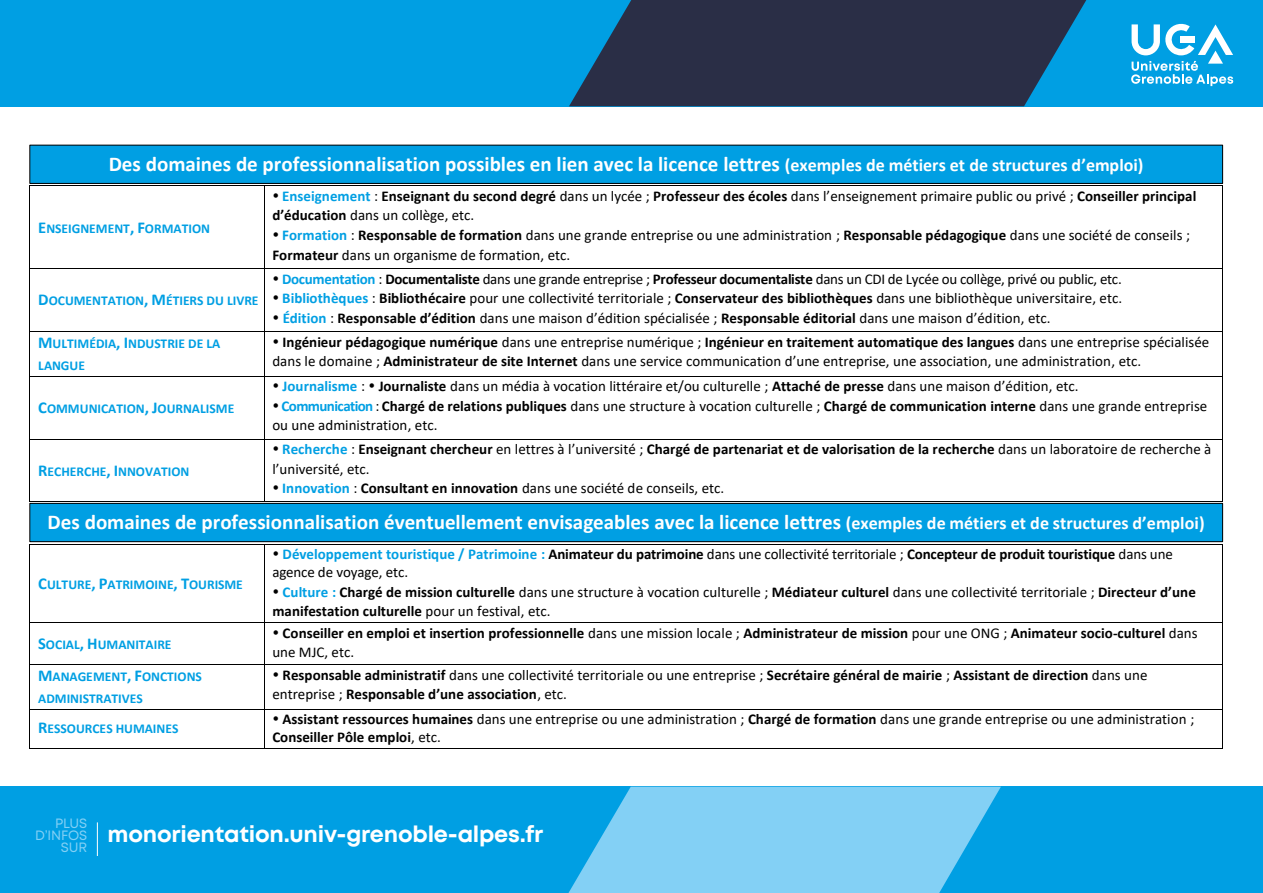
<style>
.page{position:relative;width:1263px;height:893px;background:#fff}
.page>*{position:absolute;margin:0;border:0;box-sizing:border-box;transform-origin:0 0}
.t1{font:700 22.5px "Mont";letter-spacing:-.01em;color:#fff}
.t2{font:700 21.15px "Calibri";color:#fff}
.t3{font:15px/19.6px "Calibri";color:#000}
.t4{font:700 15px/19.8px "Calibri";color:#000}
.t5{font:15px "Calibri";letter-spacing:-.02em;color:#000}
.t6{font:700 13.5px/21.9px "Calibri";color:#009fe3}
.t7{font:13.5px/12px "Mont";letter-spacing:-.01em;color:#83d0f5;text-align:right}
.s1{font-size:18px}
.s2{font-size:16.65px}
.s3{color:#009fe3}
.s4{font-weight:400}
.s5{font-weight:700;color:#009fe3}
.s6{font-weight:700}
</style>
<div class="page">
<div style="left:0;top:0;width:1263px;height:106px;background:#009fe3"></div>
<div style="left:0;top:787px;width:1263px;height:106px;background:#009fe3"></div>
<div style="left:569px;top:0;width:455px;height:106px;background:#2a2e46"></div>
<svg style="left:568px;top:787px;width:433px;height:106px;background:#70c8f2"></svg>
<hr style="left:97px;top:822px;width:1px;height:34px;background:#fff">
<svg style="left:1024px;top:0;width:210px;height:106px"></svg>
<hr style="left:30px;top:186px;width:234px;height:1px;background:#000">
<hr style="left:265px;top:186px;width:957px;height:1px;background:#000">
<hr style="left:30px;top:186px;width:1px;height:82px;background:#000">
<hr style="left:264px;top:186px;width:1px;height:82px;background:#000">
<hr style="left:1222px;top:186px;width:1px;height:82px;background:#000">
<hr style="left:30px;top:268px;width:234px;height:1px;background:#000">
<hr style="left:265px;top:268px;width:957px;height:1px;background:#000">
<hr style="left:30px;top:269px;width:1px;height:63px;background:#000">
<hr style="left:264px;top:269px;width:1px;height:63px;background:#000">
<hr style="left:1222px;top:269px;width:1px;height:63px;background:#000">
<hr style="left:30px;top:332px;width:234px;height:1px;background:#000">
<hr style="left:265px;top:332px;width:957px;height:1px;background:#000">
<hr style="left:30px;top:332px;width:1px;height:44px;background:#000">
<hr style="left:264px;top:332px;width:1px;height:44px;background:#000">
<hr style="left:1222px;top:332px;width:1px;height:44px;background:#000">
<hr style="left:30px;top:376px;width:234px;height:1px;background:#000">
<hr style="left:265px;top:376px;width:957px;height:1px;background:#000">
<hr style="left:30px;top:376px;width:1px;height:63px;background:#000">
<hr style="left:264px;top:376px;width:1px;height:63px;background:#000">
<hr style="left:1222px;top:376px;width:1px;height:63px;background:#000">
<hr style="left:30px;top:439px;width:234px;height:1px;background:#000">
<hr style="left:265px;top:439px;width:957px;height:1px;background:#000">
<hr style="left:30px;top:440px;width:1px;height:61px;background:#000">
<hr style="left:30px;top:501px;width:234px;height:1px;background:#000">
<hr style="left:264px;top:440px;width:1px;height:61px;background:#000">
<hr style="left:265px;top:501px;width:957px;height:1px;background:#000">
<hr style="left:1222px;top:440px;width:1px;height:61px;background:#000">
<hr style="left:30px;top:544px;width:234px;height:1px;background:#000">
<hr style="left:265px;top:544px;width:957px;height:1px;background:#000">
<hr style="left:30px;top:545px;width:1px;height:77px;background:#000">
<hr style="left:264px;top:545px;width:1px;height:77px;background:#000">
<hr style="left:1222px;top:545px;width:1px;height:77px;background:#000">
<hr style="left:30px;top:622px;width:234px;height:1px;background:#000">
<hr style="left:265px;top:622px;width:957px;height:1px;background:#000">
<hr style="left:30px;top:623px;width:1px;height:41px;background:#000">
<hr style="left:264px;top:623px;width:1px;height:41px;background:#000">
<hr style="left:1222px;top:623px;width:1px;height:41px;background:#000">
<hr style="left:30px;top:664px;width:234px;height:1px;background:#000">
<hr style="left:265px;top:664px;width:957px;height:1px;background:#000">
<hr style="left:30px;top:665px;width:1px;height:44px;background:#000">
<hr style="left:264px;top:665px;width:1px;height:44px;background:#000">
<hr style="left:1222px;top:665px;width:1px;height:44px;background:#000">
<hr style="left:30px;top:709px;width:234px;height:1px;background:#000">
<hr style="left:265px;top:709px;width:957px;height:1px;background:#000">
<hr style="left:30px;top:709px;width:1px;height:39px;background:#000">
<hr style="left:30px;top:748px;width:234px;height:1px;background:#000">
<hr style="left:264px;top:709px;width:1px;height:39px;background:#000">
<hr style="left:265px;top:748px;width:957px;height:1px;background:#000">
<hr style="left:1222px;top:709px;width:1px;height:39px;background:#000">
<div style="left:30px;top:145px;width:1192px;height:38px;background:#009fe3"></div>
<div style="left:29px;top:145px;width:1194px;height:39px;border:1px solid #000"></div>
<div style="left:30px;top:503px;width:1192px;height:39px;background:#009fe3"></div>
<div style="left:29px;top:503px;width:1194px;height:39px;border:1px solid #000"></div>
<h2 class="t2" style="left:109px;top:149px;width:1036px">Des domaines de professionnalisation possibles en lien avec la licence lettres <span class="s1">(exemples de métiers et de structures d’emploi)</span></h2>
<p class="t6" style="left:38px;top:217px;width:173px"><span class="s2">E</span>NSEIGNEMENT<span class="s2">, F</span>ORMATION</p>
<p class="t6" style="left:38px;top:289px;width:222px"><span class="s2">D</span>OCUMENTATION<span class="s2">, M</span>ÉTIERS DU LIVRE</p>
<p class="t4" style="left:272px;top:186px;width:925px">• <span class="s3">Enseignement</span> <span class="s4">:</span> Enseignant du second degré <span class="s4">dans un lycée ;</span> Professeur des écoles <span class="s4">dans l’enseignement primaire public ou privé ;</span> Conseiller principal d’éducation <span class="s4">dans un collège, etc.</span></p>
<p class="t3" style="left:272px;top:225px;width:919px">• <span class="s5">Formation</span> : <span class="s6">Responsable de formation</span> dans une grande entreprise ou une administration ; <span class="s6">Responsable pédagogique</span> dans une société de conseils ;<br><span class="s6">Formateur</span> dans un organisme de formation, etc.</p>
<p class="t5" style="left:272px;top:268px;width:851px">• <span class="s5">Documentation</span> : <span class="s6">Documentaliste</span> dans une grande entreprise ; <span class="s6">Professeur documentaliste</span> dans un CDI de Lycée ou collège, privé ou public, etc.</p>
<p class="t3" style="left:272px;top:288px;width:851px">• <span class="s5">Bibliothèques</span> : <span class="s6">Bibliothécaire</span> pour une collectivité territoriale ; <span class="s6">Conservateur des bibliothèques</span> dans une bibliothèque universitaire, etc.</p>
<p class="t3" style="left:272px;top:308px;width:780px">• <span class="s5">Édition</span> : <span class="s6">Responsable d’édition</span> dans une maison d’édition spécialisée ; <span class="s6">Responsable éditorial</span> dans une maison d’édition, etc.</p>
<p class="t6" style="left:38px;top:332px;width:184px"><span class="s2">M</span>ULTIMÉDIA<span class="s2">, I</span>NDUSTRIE DE LA<br>LANGUE</p>
<p class="t3" style="left:272px;top:332px;width:938px">• <span class="s6">Ingénieur pédagogique numérique</span> dans une entreprise numérique ; <span class="s6">Ingénieur en traitement automatique des langues</span> dans une entreprise spécialisée dans le domaine ; <span class="s6">Administrateur de site Internet</span> dans une service communication d’une entreprise, une association, une administration, etc.</p>
<p class="t6" style="left:38px;top:397px;width:198px"><span class="s2">C</span>OMMUNICATION<span class="s2">, J</span>OURNALISME</p>
<p class="t3" style="left:272px;top:376px;width:808px">• <span class="s5">Journalisme</span> : • <span class="s6">Journaliste</span> dans un média à vocation littéraire et/ou culturelle ; <span class="s6">Attaché de presse</span> dans une maison d’édition, etc.</p>
<p class="t3" style="left:272px;top:396px;width:936px">• <span class="s5">Communication</span> : <span class="s6">Chargé de relations publiques</span> dans une structure à vocation culturelle ; <span class="s6">Chargé de communication interne</span> dans une grande entreprise ou une administration, etc.</p>
<p class="t6" style="left:38px;top:460px;width:153px"><span class="s2">R</span>ECHERCHE<span class="s2">, I</span>NNOVATION</p>
<p class="t3" style="left:272px;top:439px;width:940px">• <span class="s5">Recherche</span> : <span class="s6">Enseignant chercheur</span> en lettres à l’université ; <span class="s6">Chargé de partenariat et de valorisation de la recherche</span> dans un laboratoire de recherche à l’université, etc.</p>
<p class="t3" style="left:272px;top:478px;width:453px">• <span class="s5">Innovation</span> : <span class="s6">Consultant en innovation</span> dans une société de conseils, etc.</p>
<h2 class="t2" style="left:48px;top:507px;width:1158px">Des domaines de professionnalisation éventuellement envisageables avec la licence lettres <span class="s1">(exemples de métiers et de structures d’emploi)</span></h2>
<p class="t6" style="left:38px;top:574px;width:206px"><span class="s2">C</span>ULTURE<span class="s2">, P</span>ATRIMOINE<span class="s2">, T</span>OURISME</p>
<p class="t3" style="left:272px;top:544px;width:902px;line-height:18.5px">• <span class="s5">Développement touristique / Patrimoine :</span> <span class="s6">Animateur du patrimoine</span> dans une collectivité territoriale ; <span class="s6">Concepteur de produit touristique</span> dans une agence de voyage, etc.</p>
<p class="t3" style="left:272px;top:583px;width:925px;line-height:18.1px">• <span class="s5">Culture :</span> <span class="s6">Chargé de mission culturelle</span> dans une structure à vocation culturelle ; <span class="s6">Médiateur culturel</span> dans une collectivité territoriale ; <span class="s6">Directeur d’une manifestation culturelle</span> pour un festival, etc.</p>
<p class="t6" style="left:38px;top:633px;width:135px"><span class="s2">S</span>OCIAL<span class="s2">, H</span>UMANITAIRE</p>
<p class="t4" style="left:272px;top:623px;width:927px">• Conseiller en emploi et insertion professionnelle <span class="s4">dans une mission locale ;</span> Administrateur de mission <span class="s4">pour une ONG ;</span> Animateur socio-culturel <span class="s4">dans une MJC, etc.</span></p>
<p class="t6" style="left:38px;top:665px;width:165px"><span class="s2">M</span>ANAGEMENT<span class="s2">, F</span>ONCTIONS<br>ADMINISTRATIVES</p>
<p class="t4" style="left:272px;top:664px;width:876px">• Responsable administratif <span class="s4">dans une collectivité territoriale ou une entreprise ;</span> Secrétaire général de mairie <span class="s4">;</span> Assistant de direction <span class="s4">dans une entreprise ;</span> Responsable d’une association<span class="s4">, etc.</span></p>
<p class="t6" style="left:38px;top:718px;width:142px"><span class="s2">R</span>ESSOURCES HUMAINES</p>
<p class="t3" style="left:272px;top:709px;width:924px;line-height:18.5px">• <span class="s6">Assistant ressources humaines</span> dans une entreprise ou une administration ; <span class="s6">Chargé de formation</span> dans une grande entreprise ou une administration ;<br><span class="s6">Conseiller Pôle emploi</span>, etc.</p>
<p class="t7" style="left:35px;top:817px;width:54px">PLUS<br>D’INFOS<br>SUR</p>
<h1 class="t1" style="left:108px;top:820px;width:437px">monorientation.univ-grenoble-alpes.fr</h1>
</div>
